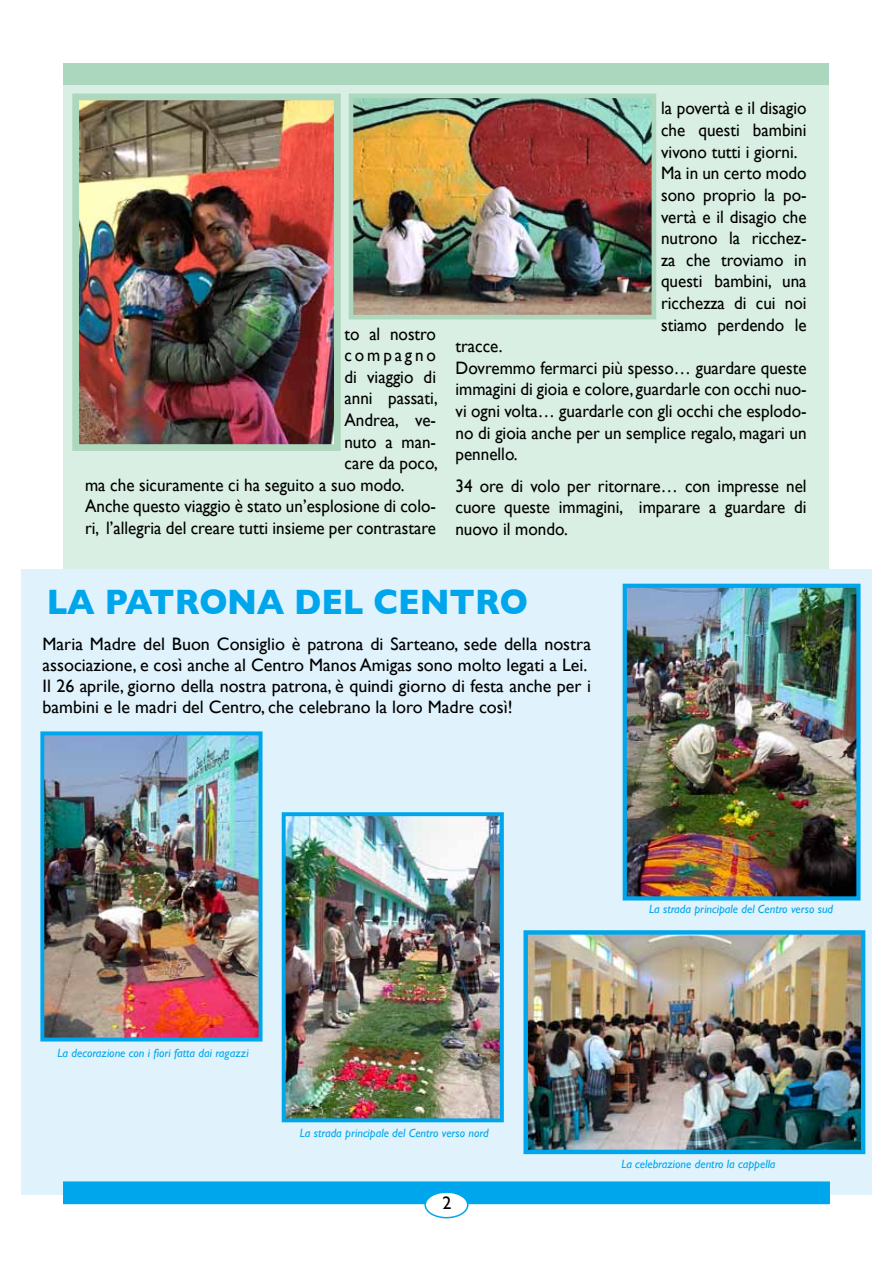
<style>
.page{position:relative;width:893px;height:1263px;background:#fff}
.page>*{position:absolute;margin:0;border:0;box-sizing:border-box;transform-origin:0 0}
.t1{font:700 36px "Gill Sans";color:#00a6eb;scale:.92 1}
.t2{font:18px/21.6px "Gill Sans";color:#000;scale:.95 1}
.t3{font:18px/21px "Gill Sans";color:#000}
.t4{font:18px "Gill Sans";letter-spacing:.17em;color:#000;scale:.95 1}
.t5{font:italic 12px "Gill Sans";color:#00a6eb}
</style>
<div class="page">
<div style="left:64px;top:72px;width:765px;height:1131px;background:#d9efe4"></div>
<div style="left:64px;top:64px;width:765px;height:21px;background:#abd7be"></div>
<img style="left:80px;top:102px;width:253px;height:341px">
<div style="left:72px;top:94px;width:269px;height:357px;border:7px solid #aed8be"></div>
<img style="left:355px;top:100px;width:295px;height:213px">
<div style="left:349px;top:94px;width:307px;height:225px;border:5px solid #aed8be"></div>
<div style="left:21px;top:570px;width:851px;height:625px;background:#e0f3fc"></div>
<div style="left:63px;top:1181px;width:767px;height:23px;background:#00a6eb;border:2px solid #00a6eb"></div>
<div style="left:425px;top:1192px;width:43px;height:26px;background:#fff;border-radius:50%"></div>
<div style="left:424px;top:1191px;width:44px;height:27px;border:2px solid #00a6eb;border-radius:50%"></div>
<img style="left:528px;top:935px;width:332px;height:214px">
<div style="left:523px;top:930px;width:342px;height:224px;border:4px solid #00a6eb"></div>
<img style="left:628px;top:589px;width:227px;height:306px">
<div style="left:623px;top:584px;width:237px;height:316px;border:4px solid #00a6eb"></div>
<img style="left:45px;top:736px;width:212px;height:300px">
<div style="left:40px;top:731px;width:222px;height:310px;border:4px solid #00a6eb"></div>
<img style="left:287px;top:817px;width:212px;height:300px">
<div style="left:282px;top:812px;width:222px;height:310px;border:4px solid #00a6eb"></div>
<p class="t2" style="left:345px;top:322px;width:98px">to al nostro</p>
<p class="t4" style="left:345px;top:344px;width:98px">compagno</p>
<p class="t2" style="left:345px;top:366px;width:98px">di viaggio di</p>
<p class="t2" style="left:345px;top:387px;width:100px">anni passati,</p>
<p class="t2" style="left:345px;top:409px;width:98px">Andrea, ve-</p>
<p class="t2" style="left:345px;top:430px;width:98px">nuto a man-</p>
<p class="t2" style="left:345px;top:452px;width:100px">care da poco,</p>
<p class="t2" style="left:85px;top:474px;width:338px">ma che sicuramente ci ha seguito a suo modo.</p>
<p class="t2" style="left:85px;top:495px;width:371px">Anche questo viaggio è stato un’esplosione di colo-</p>
<p class="t2" style="left:85px;top:517px;width:371px">ri, l’allegria del creare tutti insieme per contrastare</p>
<p class="t2" style="left:661px;top:97px;width:155px">la povertà e il disagio che questi bambini vivono tutti i giorni.<br>Ma in un certo modo sono proprio la po&shy;vertà e il disagio che nutrono la ricchez&shy;za che troviamo in questi bambini, una ricchezza di cui noi stiamo perdendo le</p>
<p class="t2" style="left:455px;top:335px;width:371px">tracce.<br>Dovremmo fermarci più spesso… guardare queste immagini di gioia e colore, guardarle con occhi nuo&shy;vi ogni volta… guardarle con gli occhi che esplodo&shy;no di gioia anche per un semplice regalo, magari un pennello.</p>
<p class="t2" style="left:455px;top:475px;width:371px;text-align:justify">34 ore di volo per ritornare… con impresse nel cuore queste immagini, imparare a guardare di nuovo il mondo.</p>
<h1 class="t1" style="left:47px;top:573px;width:168px">LA PATRON</h1>
<h1 class="t1" style="left:257px;top:573px;width:66px">A DEL</h1>
<h1 class="t1" style="left:374px;top:573px;width:138px">CENTRO</h1>
<p class="t3" style="left:43px;top:633px;width:550px">Maria Madre del Buon Consiglio è patrona di Sarteano, sede della nostra associazione, e così anche al Centro Manos Amigas sono molto legati a Lei.<br>Il 26 aprile, giorno della nostra patrona, è quindi giorno di festa anche per i bambini e le madri del Centro, che celebrano la loro Madre così!</p>
<p class="t5" style="left:58px;top:1046px;width:193px">La decorazione con i fiori fatta dai ragazzi</p>
<p class="t5" style="left:300px;top:1126px;width:190px">La strada principale del Centro verso nord</p>
<p class="t3" style="left:442px;top:1192px;width:10px">2</p>
<p class="t5" style="left:649px;top:902px;width:186px">La strada principale del Centro verso sud</p>
<p class="t5" style="left:621px;top:1157px;width:156px">La celebrazione dentro la cappella</p>
</div>
